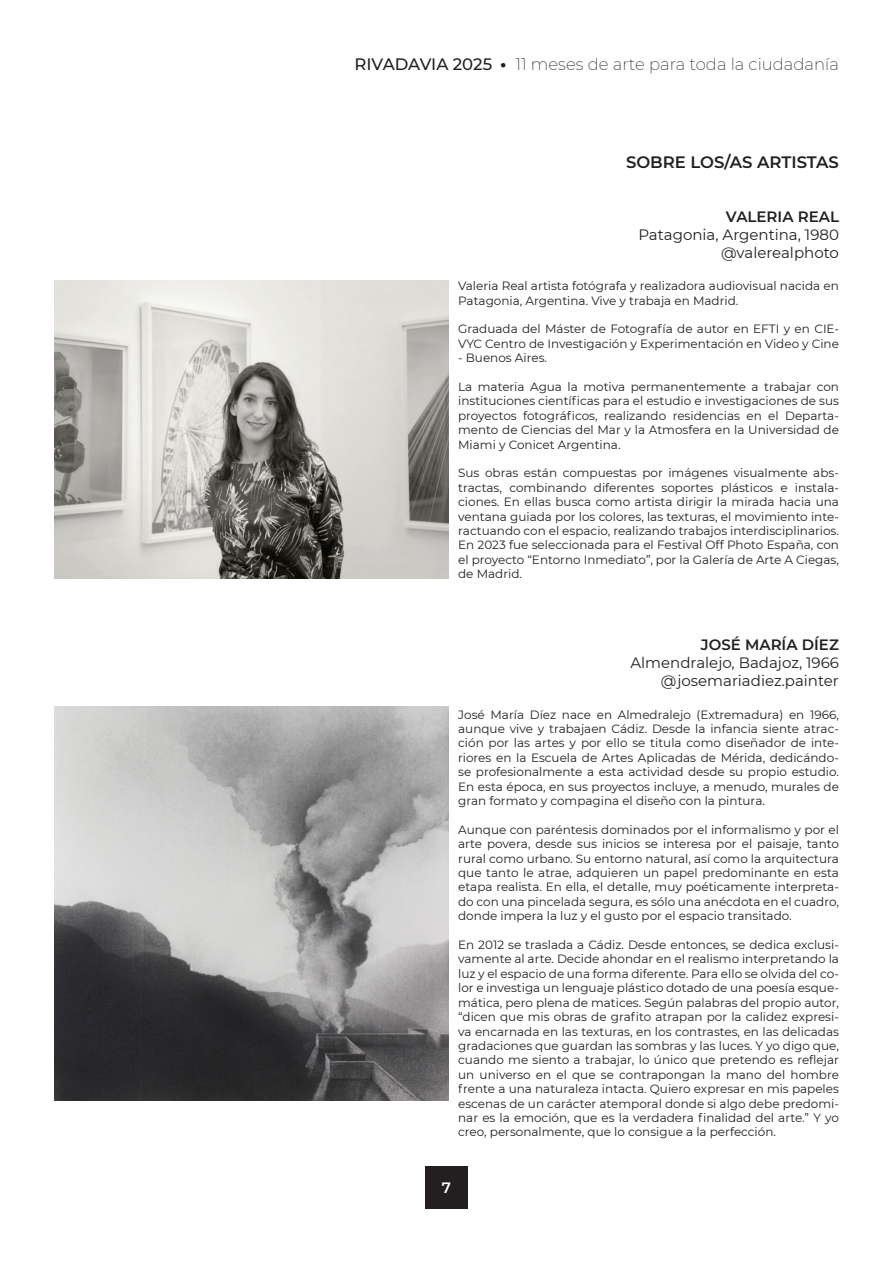
<style>
.page{position:relative;width:893px;height:1263px;background:#fff}
.page>*{position:absolute;margin:0;border:0;box-sizing:border-box;transform-origin:0 0}
.t1{font:200 16.5px "Montserrat";color:#231f20}
.t2{font:600 16.5px "Montserrat";color:#231f20}
.t3{font:15px/18px "Montserrat";color:#231f20;text-align:right}
.t4{font:600 15px "Montserrat";color:#231f20}
.t5{font:600 15px "Montserrat";color:#fff}
.t6{font:12px/14.4px "Montserrat";color:#231f20;text-align:justify}
.s1{font-weight:500}
.s2{font-weight:900}
</style>
<div class="page">
<div style="left:425px;top:1166px;width:43px;height:43px;background:#231f20"></div>
<img style="left:54px;top:281px;width:395px;height:297px">
<img style="left:54px;top:706px;width:395px;height:394px">
<h1 class="t1" style="left:355px;top:53px;width:486px"><span class="s1">RIVADAVIA 2025</span> <span class="s2">·</span> 11 meses de arte para toda la ciudadanía</h1>
<h1 class="t2" style="left:626px;top:150px;width:214px">SOBRE LOS/AS ARTISTAS</h1>
<p class="t4" style="left:726px;top:206px;width:115px">VALERIA REAL</p>
<p class="t3" style="left:638px;top:225px;width:202px">Patagonia, Argentina, 1980 @valerealphoto</p>
<p class="t6" style="left:458px;top:278px;width:382px">Valeria Real artista fotógrafa y realizadora audiovisual nacida en<br>Patagonia, Argentina. Vive y trabaja en Madrid.</p>
<p class="t6" style="left:458px;top:321px;width:382px">Graduada del Máster de Fotografía de autor en EFTI y en CIE-<br>VYC Centro de Investigación y Experimentación en Video y Cine</p>
<p class="t6" style="left:458px;top:350px;width:90px">- Buenos Aires.</p>
<p class="t6" style="left:458px;top:379px;width:382px">La materia Agua la motiva permanentemente a trabajar con instituciones científicas para el estudio e investigaciones de sus proyectos fotográficos, realizando residencias en el Departa&shy;mento de Ciencias del Mar y la Atmosfera en la Universidad de Miami y Conicet Argentina.</p>
<p class="t6" style="left:458px;top:465px;width:382px">Sus obras están compuestas por imágenes visualmente abs&shy;tractas, combinando diferentes soportes plásticos e instala&shy;ciones. En ellas busca como artista dirigir la mirada hacia una ventana guiada por los colores, las texturas, el movimiento inte&shy;ractuando con el espacio, realizando trabajos interdisciplinarios.<br>En 2023 fue seleccionada para el Festival Off Photo España, con el proyecto “Entorno Inmediato”, por la Galería de Arte A Ciegas, de Madrid.</p>
<p class="t4" style="left:701px;top:634px;width:140px">JOSÉ MARÍA DÍEZ</p>
<p class="t3" style="left:630px;top:653px;width:210px">Almendralejo, Badajoz, 1966 @josemariadiez.painter</p>
<p class="t6" style="left:458px;top:707px;width:382px">José María Díez nace en Almedralejo (Extremadura) en 1966, aunque vive y trabajaen Cádiz. Desde la infancia siente atrac&shy;ción por las artes y por ello se titula como diseñador de inte&shy;riores en la Escuela de Artes Aplicadas de Mérida, dedicándo&shy;se profesionalmente a esta actividad desde su propio estudio.<br>En esta época, en sus proyectos incluye, a menudo, murales de gran formato y compagina el diseño con la pintura.</p>
<p class="t6" style="left:458px;top:822px;width:382px">Aunque con paréntesis dominados por el informalismo y por el arte povera, desde sus inicios se interesa por el paisaje, tanto rural como urbano. Su entorno natural, así como la arquitectura que tanto le atrae, adquieren un papel predominante en esta etapa realista. En ella, el detalle, muy poéticamente interpreta&shy;do con una pincelada segura, es sólo una anécdota en el cuadro, donde impera la luz y el gusto por el espacio transitado.</p>
<p class="t6" style="left:458px;top:937px;width:382px">En 2012 se traslada a Cádiz. Desde entonces, se dedica exclusi&shy;vamente al arte. Decide ahondar en el realismo interpretando la luz y el espacio de una forma diferente. Para ello se olvida del co&shy;lor e investiga un lenguaje plástico dotado de una poesía esque&shy;mática, pero plena de matices. Según palabras del propio autor, “dicen que mis obras de grafito atrapan por la calidez expresi&shy;va encarnada en las texturas, en los contrastes, en las delicadas gradaciones que guardan las sombras y las luces. Y yo digo que, cuando me siento a trabajar, lo único que pretendo es reflejar un universo en el que se contrapongan la mano del hombre frente a una naturaleza intacta. Quiero expresar en mis papeles escenas de un carácter atemporal donde si algo debe predomi&shy;nar es la emoción, que es la verdadera finalidad del arte.” Y yo creo, personalmente, que lo consigue a la perfección.</p>
<p class="t5" style="left:442px;top:1177px;width:11px">7</p>
</div>
